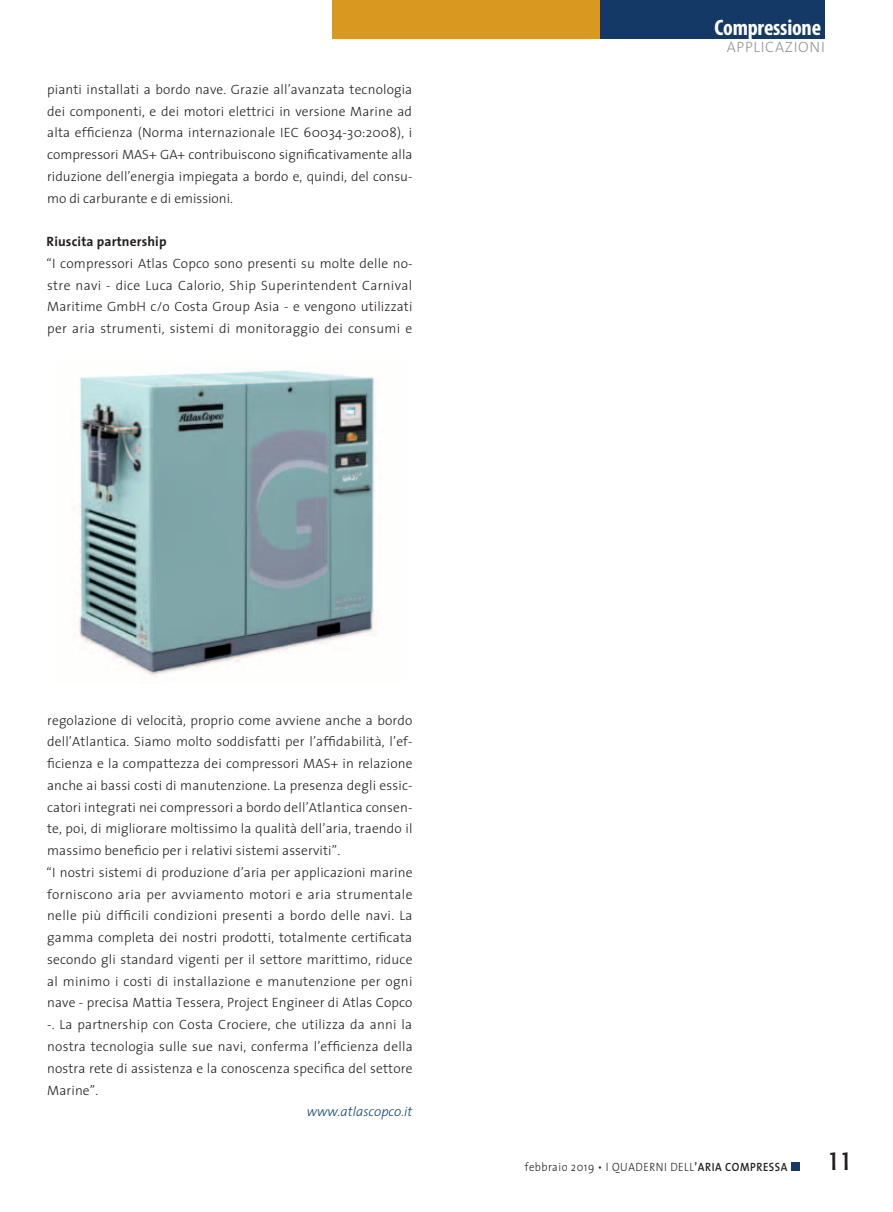
<style>
.page{position:relative;width:893px;height:1212px;background:#fff}
.page>*{position:absolute;margin:0;border:0;box-sizing:border-box;transform-origin:0 0}
.t1{font:condensed 27px "Formata";color:#231f20}
.t2{font:700 condensed 22.5px "Myriad Pro";letter-spacing:-.01em;color:#fff}
.t3{font:300 15px "The Sans";letter-spacing:.05em;color:#939598}
.t4{font:300 13.5px/21.8px "The Sans";letter-spacing:.01em;color:#231f20;text-align:justify}
.t5{font:700 13.5px "The Sans";letter-spacing:.01em;color:#231f20}
.t6{font:italic 300 13.5px "The Sans";color:#114874}
.t7{font:300 12px "The Sans";letter-spacing:.05em;color:#231f20;scale:.9 1}
.s1{font-weight:600}
</style>
<div class="page">
<img style="left:72px;top:370px;width:303px;height:307px">
<div style="left:791px;top:1162px;width:8px;height:9px;background:#153966"></div>
<div style="left:600px;top:0;width:225px;height:38px;background:#153966"></div>
<div style="left:332px;top:0;width:268px;height:38px;background:#d99921"></div>
<p class="t4" style="left:47px;top:78px;width:367px">pianti installati a bordo nave. Grazie all’avanzata tecnologia dei componenti, e dei motori elettrici in versione Marine ad alta efficienza (Norma internazionale IEC 60034-30:2008), i compressori MAS+ GA+ contribuiscono significativamente alla riduzione dell’energia impiegata a bordo e, quindi, del consu&shy;mo di carburante e di emissioni.</p>
<p class="t5" style="left:47px;top:230px;width:121px">Riuscita partnership</p>
<p class="t4" style="left:47px;top:252px;width:368px">“I compressori Atlas Copco sono presenti su molte delle no&shy;stre navi - dice Luca Calorio, Ship Superintendent Carnival Maritime GmbH c/o Costa Group Asia - e vengono utilizzati per aria strumenti, sistemi di monitoraggio dei consumi e</p>
<h2 class="t2" style="left:715px;top:13px;width:108px">Compressione</h2>
<p class="t3" style="left:727px;top:35px;width:100px">APPLICAZIONI</p>
<p class="t4" style="left:47px;top:709px;width:367px;text-align:left">regolazione di velocità, proprio come avviene anche a bordo dell’Atlantica. Siamo molto soddisfatti per l’affidabilità, l’ef&shy;ficienza e la compattezza dei compressori MAS+ in relazione anche ai bassi costi di manutenzione. La presenza degli essic&shy;catori integrati nei compressori a bordo dell’Atlantica consen&shy;te, poi, di migliorare moltissimo la qualità dell’aria, traendo il massimo beneficio per i relativi sistemi asserviti”.<br>“I nostri sistemi di produzione d’aria per applicazioni marine forniscono aria per avviamento motori e aria strumentale nelle più difficili condizioni presenti a bordo delle navi. La gamma completa dei nostri prodotti, totalmente certificata secondo gli standard vigenti per il settore marittimo, riduce al minimo i costi di installazione e manutenzione per ogni nave - precisa Mattia Tessera, Project Engineer di Atlas Copco -. La partnership con Costa Crociere, che utilizza da anni la nostra tecnologia sulle sue navi, conferma l’efficienza della nostra rete di assistenza e la conoscenza specifica del settore Marine”.</p>
<p class="t6" style="left:307px;top:1100px;width:107px">www.atlascopco.it</p>
<p class="t7" style="left:525px;top:1157px;width:293px">febbraio 2019 • I QUADERNI DELL<span class="s1">’ARIA COMPRESSA</span></p>
<h1 class="t1" style="left:827px;top:1145px;width:26px">11</h1>
</div>
